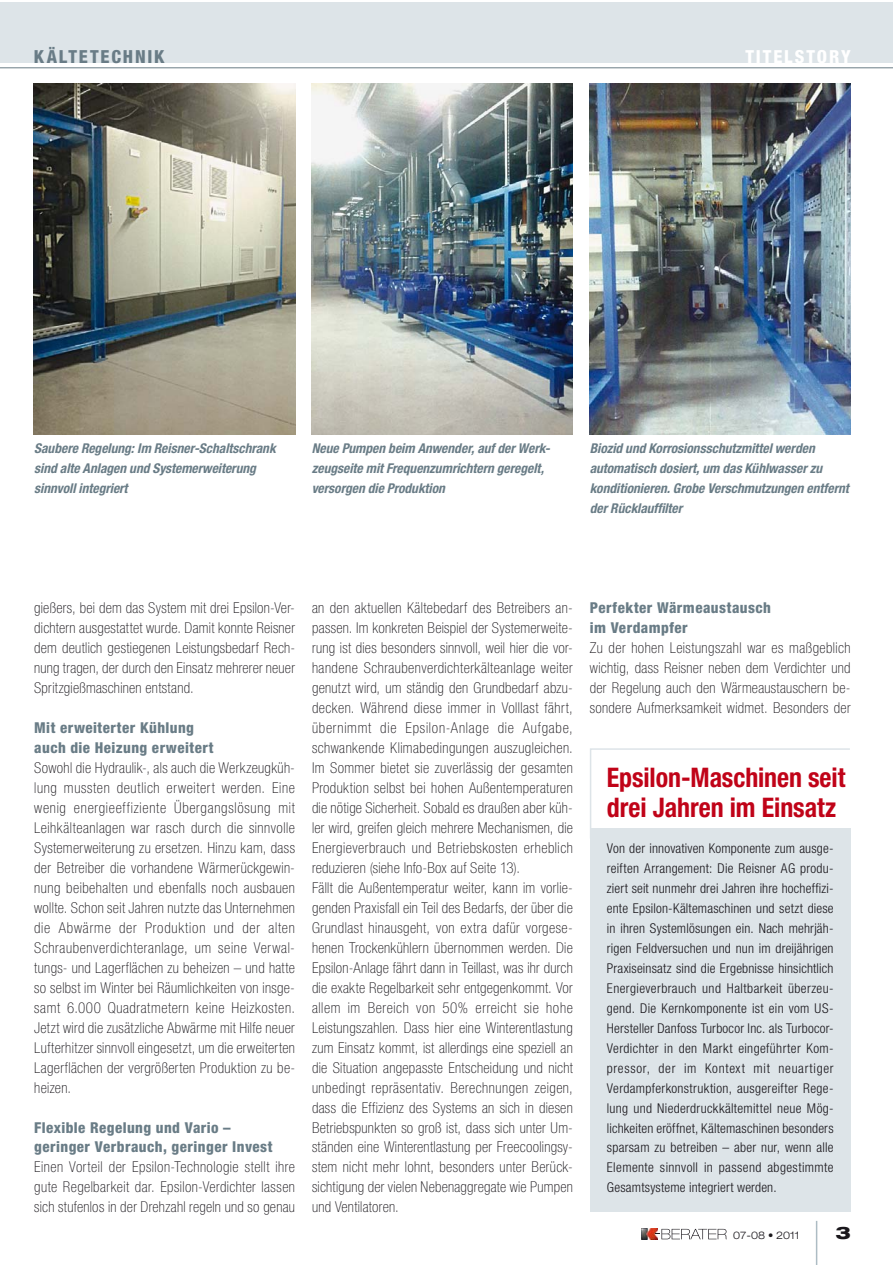
<style>
.page{position:relative;width:893px;height:1265px;background:#fff}
.page>*{position:absolute;margin:0;border:0;box-sizing:border-box;transform-origin:0 0}
.t1{font:700 condensed 27px/30px "Helvetica Neue LT Std";letter-spacing:-.005em;color:#c00318;scale:.96 1}
.t2{font:800 condensed 18px "Helvetica Neue LT Std";letter-spacing:.105em;color:#697c86}
.t3{font:800 condensed 18px "Helvetica Neue LT Std";letter-spacing:.105em;color:#fff}
.t4{font:800 expanded 17.25px "Helvetica Neue LT Std";color:#1a171c}
.t5{font:100 condensed 15px/20px "Helvetica Neue LT Std";letter-spacing:.02em;color:#1a171c;text-align:justify}
.t6{font:800 condensed 15px/20px "Helvetica Neue LT Std";letter-spacing:.03em;color:#697c86}
.t7{font:300 condensed 13.5px/20px "Helvetica Neue LT Std";letter-spacing:.02em;color:#1a171c;text-align:justify}
.t8{font:italic 700 condensed 13.5px/20px "Helvetica Neue LT Std";color:#697c86}
.t9{font:300 expanded 10.5px "Helvetica Neue LT Std";color:#1a171c}
</style>
<div class="page">
<img style="left:641px;top:1228px;width:14px;height:11px">
<svg style="left:655px;top:1228px;width:71px;height:11px"></svg>
<hr style="left:815px;top:1220px;width:2px;height:44px;background:#adbcc4">
<div style="left:0;top:2px;width:892px;height:61px;background:#dde4e8"></div>
<hr style="left:0;top:67px;width:892px;height:1px;background:#697c86">
<div style="left:590px;top:828px;width:260px;height:384px;background:#dde4e8"></div>
<img style="left:34px;top:84px;width:261px;height:351px">
<img style="left:312px;top:84px;width:260px;height:351px">
<img style="left:589px;top:84px;width:261px;height:351px">
<svg style="left:590px;top:748px;width:261px;height:92px"></svg>
<p class="t2" style="left:34px;top:50px;width:132px">KÄLTETECHNIK</p>
<p class="t3" style="left:745px;top:50px;width:107px">TITELSTORY</p>
<p class="t8" style="left:34px;top:440px;width:243px">Saubere Regelung: Im Reisner-Schaltschrank sind alte Anlagen und Systemerweiterung sinnvoll integriert</p>
<p class="t8" style="left:589px;top:440px;width:260px">Biozid und Korrosionsschutzmittel werden automatisch dosiert, um das Kühlwasser zu konditionieren. Grobe Verschmutzungen entfernt der Rücklauffilter</p>
<p class="t8" style="left:312px;top:440px;width:240px">Neue Pumpen beim Anwender, auf der Werk&shy;zeugseite mit Frequenz umrichtern geregelt, versorgen die Produktion</p>
<p class="t5" style="left:34px;top:600px;width:262px">gießers, bei dem das Sys tem mit drei Epsilon-Ver&shy;dichtern ausgestattet wurde. Damit konnte Reisner dem deutlich gestiegenen Leis tungs be darf Rech&shy;nung tragen, der durch den Einsatz mehrerer neuer Spritzgießmaschinen entstand.</p>
<p class="t6" style="left:34px;top:719px;width:181px">Mit erweiterter Kühlung auch die Heizung erweitert</p>
<p class="t5" style="left:34px;top:759px;width:262px">Sowohl die Hydraulik-, als auch die Werkzeugküh&shy;lung mussten deutlich erweitert werden. Eine wenig energieeffiziente Übergangslösung mit Leihkälteanlagen war rasch durch die sinnvolle Systemerweiterung zu ersetzen. Hinzu kam, dass der Betreiber die vorhandene Wärmerückgewin&shy;nung beibehalten und ebenfalls noch ausbauen wollte. Schon seit Jahren nutzte das Unternehmen die Abwärme der Produktion und der alten Schraubenverdichteranlage, um seine Verwal&shy;tungs- und Lagerflächen zu beheizen – und hatte so selbst im Winter bei Räumlichkeiten von insge&shy;samt 6.000 Quadratmetern keine Heizkosten.<br>Jetzt wird die zusätzliche Abwärme mit Hilfe neuer Lufterhitzer sinnvoll eingesetzt, um die erweiterten Lagerflächen der vergrößerten Produktion zu be&shy;heizen.</p>
<p class="t6" style="left:34px;top:1118px;width:240px">Flexible Regelung und Vario – geringer Verbrauch, geringer Invest</p>
<p class="t5" style="left:34px;top:1159px;width:262px">Einen Vorteil der Epsilon-Technologie stellt ihre gute Regelbarkeit dar. Epsilon-Verdichter lassen sich stufenlos in der Drehzahl regeln und so genau</p>
<p class="t5" style="left:312px;top:600px;width:262px;text-align:left">an den aktuellen Kältebedarf des Betreibers an&shy;passen. Im konkreten Beispiel der Systemerweite&shy;rung ist dies besonders sinnvoll, weil hier die vor&shy;handene Schraubenverdichterkälteanlage weiter genutzt wird, um ständig den Grundbedarf abzu&shy;decken. Während diese immer in Volllast fährt, übernimmt die Epsilon-Anlage die Aufgabe, schwankende Klimabedingungen auszugleichen.<br>Im Sommer bietet sie zuverlässig der gesamten Produktion selbst bei hohen Außentemperaturen die nötige Sicherheit. Sobald es draußen aber küh&shy;ler wird, greifen gleich mehrere Mechanismen, die Energieverbrauch und Betriebskosten erheblich reduzieren (siehe Info-Box auf Seite 13).<br>Fällt die Außentemperatur weiter, kann im vorlie&shy;genden Praxisfall ein Teil des Bedarfs, der über die Grundlast hinausgeht, von extra dafür vorgese&shy;henen Trockenkühlern übernommen werden. Die Epsilon-Anlage fährt dann in Teillast, was ihr durch die exakte Regelbarkeit sehr entgegenkommt. Vor allem im Bereich von 50% erreicht sie hohe Leistungszahlen. Dass hier eine Winterentlastung zum Einsatz kommt, ist allerdings eine speziell an die Situation angepasste Entscheidung und nicht unbedingt repräsentativ. Berechnungen zeigen, dass die Effizienz des Systems an sich in diesen Betriebspunkten so groß ist, dass sich unter Um&shy;ständen eine Winterentlastung per Freecoolingsy&shy;stem nicht mehr lohnt, besonders unter Berück&shy;sichtigung der vielen Nebenaggregate wie Pumpen und Ventilatoren.</p>
<p class="t6" style="left:590px;top:599px;width:183px">Perfekter Wärmeaustausch im Verdampfer</p>
<p class="t5" style="left:590px;top:639px;width:262px">Zu der hohen Leistungszahl war es maßgeblich wichtig, dass Reisner neben dem Verdichter und der Regelung auch den Wärmeaustauschern be&shy;sondere Aufmerksamkeit widmet. Besonders der</p>
<h1 class="t1" style="left:607px;top:766px;width:250px">Epsilon-Maschinen seit drei Jahren im Einsatz</h1>
<p class="t7" style="left:607px;top:839px;width:228px">Von der innovativen Komponente zum ausge&shy;reiften Arrangement: Die Reisner AG produ&shy;ziert seit nunmehr drei Jahren ihre hocheffizi&shy;ente Epsilon-Kältemaschinen und setzt diese in ihren Systemlösungen ein. Nach mehrjäh&shy;rigen Feldversuchen und nun im dreijährigen Praxiseinsatz sind die Ergebnisse hinsichtlich Energieverbrauch und Haltbarkeit überzeu&shy;gend. Die Kernkomponente ist ein vom US-Hersteller Danfoss Turbocor Inc. als Turbocor-Verdichter in den Markt eingeführter Kom&shy;pressor, der im Kontext mit neuartiger Verdampferkonstruktion, ausgereifter Rege&shy;lung und Niederdruckkältemittel neue Mög&shy;lichkeiten eröffnet, Kältemaschinen besonders sparsam zu betreiben – aber nur, wenn alle Elemente sinnvoll in passend abgestimmte Gesamtsysteme integriert werden.</p>
<p class="t9" style="left:733px;top:1231px;width:68px">07-08 • 2011</p>
<p class="t4" style="left:835px;top:1227px;width:17px">3</p>
</div>
